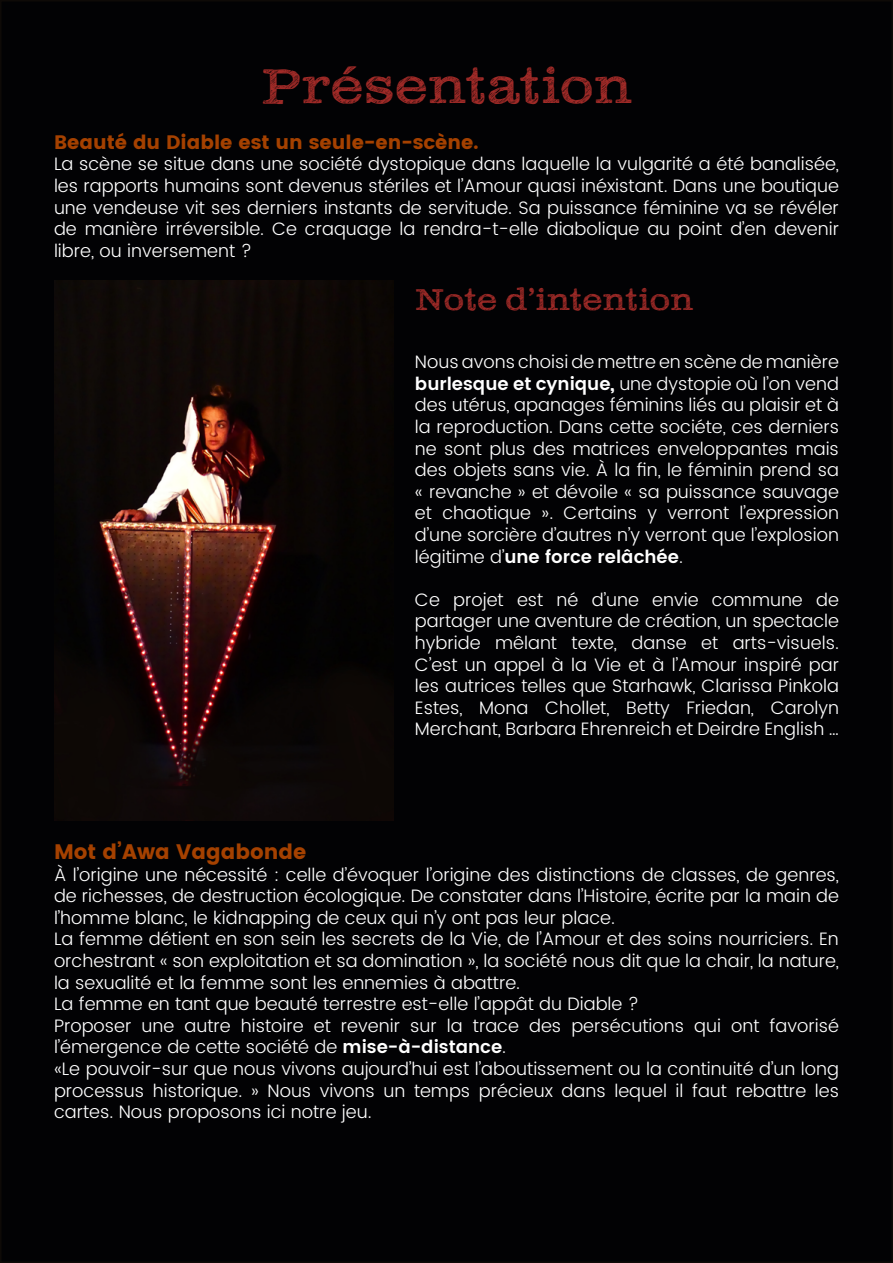
<style>
.page{position:relative;width:893px;height:1263px;background:#fff}
.page>*{position:absolute;margin:0;border:0;box-sizing:border-box;transform-origin:0 0}
.t1{font:49.5px "Clarendon Wide Sketch";color:#a22b28}
.t2{font:30px "Clarendon Wide Sketch";color:#a22b28}
.t3{font:21px "Poppins";color:#a54100}
.t4{font:19.5px "Poppins";color:#a54100}
.t5{font:300 18px/21.6px "Poppins";color:#fff;text-align:justify}
.s1{font-weight:600}
.s2{font-weight:400}
</style>
<div class="page">
<div style="left:1px;top:1px;width:891px;height:1261px;background:#020204"></div>
<img style="left:54px;top:281px;width:340px;height:540px">
<h1 class="t1" style="left:261px;top:56px;width:373px">Présentation</h1>
<p class="t4" style="left:54px;top:131px;width:426px">Beauté du Diable est un seule-en-scène.</p>
<p class="t5" style="left:54px;top:154px;width:786px">La scène se situe dans une société dystopique dans laquelle la vulgarité a été banalisée, les rapports humains sont devenus stériles et l’Amour quasi inéxistant. Dans une boutique une vendeuse vit ses derniers instants de servitude. Sa puissance féminine va se révéler de manière irréversible. Ce craquage la rendra-t-elle diabolique au point d’en devenir libre, ou inversement ?</p>
<h2 class="t2" style="left:415px;top:282px;width:280px">Note d’intention</h2>
<p class="t5" style="left:415px;top:352px;width:425px">Nous avons choisi de mettre en scène de manière <span class="s1">burlesque et cynique</span><span class="s2">,</span> une dystopie où l’on vend des utérus, apanages féminins liés au plaisir et à la reproduction. Dans cette sociéte, ces derniers ne sont plus des matrices enveloppantes mais des objets sans vie. À la fin, le féminin prend sa « revanche » et dévoile « sa puissance sauvage et chaotique ». Certains y verront l’expression d’une sorcière d’autres n’y verront que l’explosion légitime d’<span class="s1">une force relâchée</span>.</p>
<p class="t5" style="left:415px;top:589px;width:426px">Ce projet est né d’une envie commune de partager une aventure de création, un spectacle hybride mêlant texte, danse et arts-visuels.<br>C’est un appel à la Vie et à l’Amour inspiré par les autrices telles que Starhawk, Clarissa Pinkola Estes, Mona Chollet, Betty Friedan, Carolyn Merchant, Barbara Ehrenreich et Deirdre English …</p>
<p class="t3" style="left:54px;top:839px;width:254px">Mot d’Awa Vagabonde</p>
<p class="t5" style="left:54px;top:864px;width:786px;text-align:left">À l’origine une nécessité : celle d’évoquer l’origine des distinctions de classes, de genres, de richesses, de destruction écologique. De constater dans l’Histoire, écrite par la main de l’homme blanc, le kidnapping de ceux qui n’y ont pas leur place.<br>La femme détient en son sein les secrets de la Vie, de l’Amour et des soins nourriciers. En orchestrant « son exploitation et sa domination », la société nous dit que la chair, la nature, la sexualité et la femme sont les ennemies à abattre.<br>La femme en tant que beauté terrestre est-elle l’appât du Diable ?<br>Proposer une autre histoire et revenir sur la trace des persécutions qui ont favorisé l’émergence de cette société de <span class="s1">mise-à-distance</span>.<br>«Le pouvoir-sur que nous vivons aujourd’hui est l’aboutissement ou la continuité d’un long processus historique. » Nous vivons un temps précieux dans lequel il faut rebattre les cartes. Nous proposons ici notre jeu.</p>
</div>
